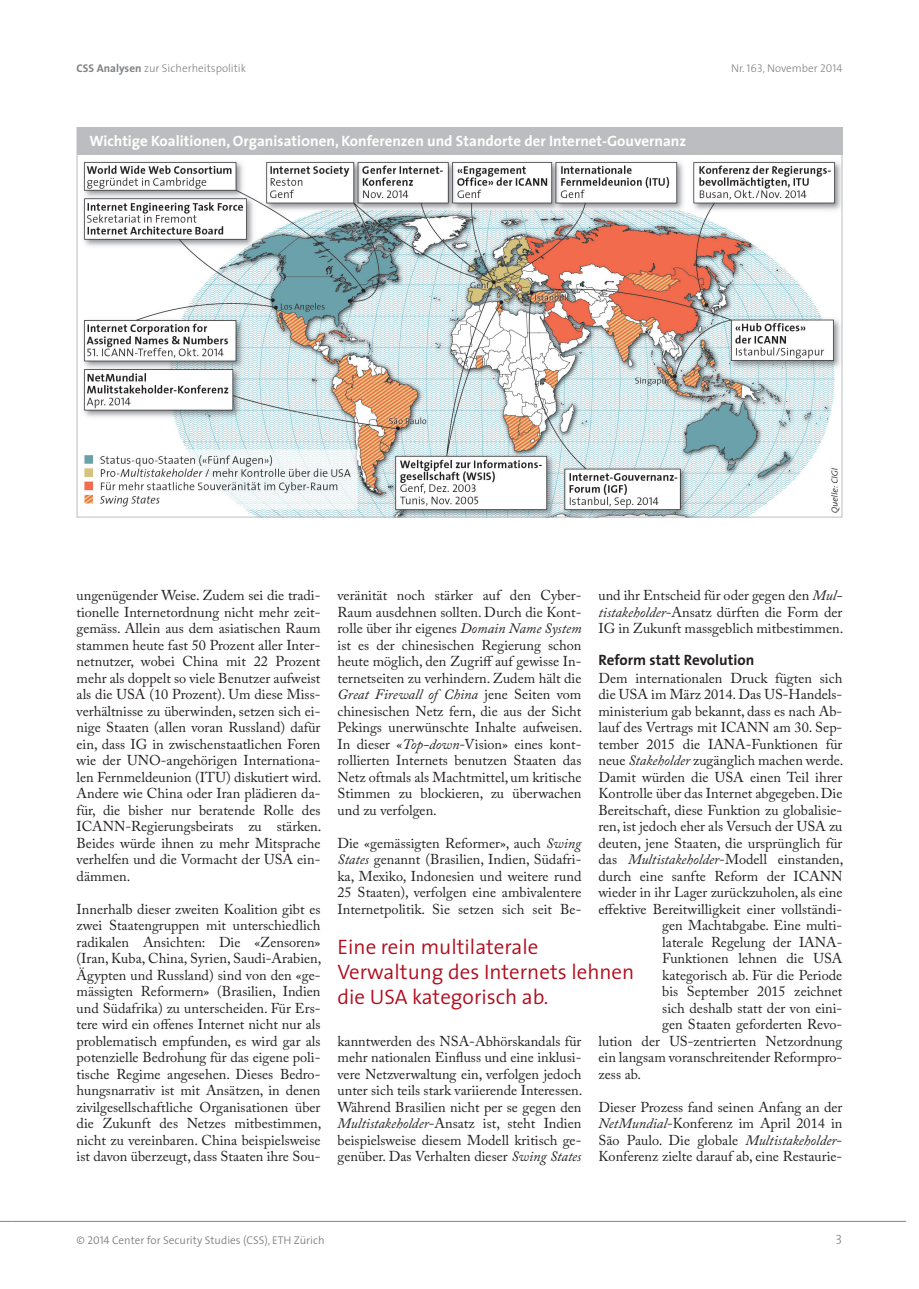
<style>
.page{position:relative;width:919px;height:1289px;background:#fff}
.page>*{position:absolute;margin:0;border:0;box-sizing:border-box;transform-origin:0 0}
.Quote_de{font:300 21px/24.8px "The Sans";color:#b00d1d}
.Boxtitel_de{font:700 15px "The Sans";color:#fff}
.Lauftext_Titel_de{font:700 15px "The Sans";color:#231f20}
.Text_de{font:14.25px/16.5px "Adobe Caslon Pro";color:#231f20;text-align:justify}
.t1{font:13.5px "The Sans Light Caps";color:#808285}
.t2{font:300 11.25px "The Sans";color:#808285}
.t3{font:300 11.25px "The Sans";color:#808285}
.s1{font-weight:700}
.s2{font-family:"The Sans Light Caps";font-weight:400}
.s3{font-style:italic}
.s4{font-family:"The Sans Semi Light Caps";font-weight:400}
</style>
<div class="page">
<hr style="left:13px;top:1220px;width:893px;height:1px;background:#808285">
<svg style="left:0;top:1220px;width:13px;height:1px"></svg>
<img style="left:83px;top:161px;width:757px;height:354px">
<div style="left:77px;top:127px;width:765px;height:28px;background:#bcbdc0"></div>
<p class="t2" style="left:77px;top:59px;width:171px"><span class="s1">CSS Analysen</span> zur Sicherheitspolitik</p>
<p class="t2" style="left:731px;top:59px;width:113px">Nr. <span class="s2">163</span>, November <span class="s2">2014</span></p>
<p class="Boxtitel_de" style="left:89px;top:129px;width:598px">Wichtige Koalitionen, Organisati0nen, Konferenzen und Standorte der Internet-Gouvernanz</p>
<p class="Text_de" style="left:77px;top:587px;width:246px">ungenügender Weise. Zudem sei die tradi&shy;tionelle Internetordnung nicht mehr zeit&shy;gemäss. Allein aus dem asiatischen Raum stammen heute fast 50 Prozent aller Inter&shy;netnutzer, wobei China mit 22 Prozent mehr als doppelt so viele Benutzer aufweist als die USA (10 Prozent). Um diese Miss&shy;verhältnisse zu überwinden, setzen sich ei&shy;nige Staaten (allen voran Russland) dafür ein, dass IG in zwischenstaatlichen Foren wie der UNO-angehörigen Internationa&shy;len Fernmeldeunion (ITU) diskutiert wird.<br>Andere wie China oder Iran plädieren da&shy;für, die bisher nur beratende Rolle des ICANN-Regierungsbeirats zu stärken.<br>Beides würde ihnen zu mehr Mitsprache verhelfen und die Vormacht der USA ein&shy;dämmen.</p>
<p class="Text_de" style="left:77px;top:900px;width:246px">Innerhalb dieser zweiten Koalition gibt es zwei Staatengruppen mit unterschiedlich radikalen Ansichten: Die «Zensoren» (Iran, Kuba, China, Syrien, Saudi-Arabien, Ägypten und Russland) sind von den «ge&shy;mässigten Reformern» (Brasilien, Indien und Südafrika) zu unterscheiden. Für Ers&shy;tere wird ein offenes Internet nicht nur als problematisch empfunden, es wird gar als potenzielle Bedrohung für das eigene poli&shy;tische Regime angesehen. Dieses Bedro&shy;hungsnarrativ ist mit Ansätzen, in denen zivilgesellschaftliche Organisationen über die Zukunft des Netzes mitbestimmen, nicht zu vereinbaren. China beispielsweise ist davon überzeugt, dass Staaten ihre Sou-</p>
<p class="Text_de" style="left:337px;top:587px;width:246px">veränität noch stärker auf den Cyber-Raum ausdehnen sollten. Durch die Kont&shy;rolle über ihr eigenes <span class="s3">Domain Name System </span>ist es der chinesischen Regierung schon heute möglich, den Zugriff auf gewisse In&shy;ternetseiten zu verhindern. Zudem hält die <span class="s3">Great Firewall of China</span> jene Seiten vom chinesischen Netz fern, die aus der Sicht Pekings unerwünschte Inhalte aufweisen.<br>In dieser «<span class="s3">Top-down</span>-Vision» eines kont&shy;rollierten Internets benutzen Staaten das Netz oftmals als Machtmittel, um kritische Stimmen zu blockieren, zu überwachen und zu verfolgen.</p>
<p class="Text_de" style="left:337px;top:834px;width:245px">Die «gemässigten Reformer», auch <span class="s3">Swing States</span> genannt (Brasilien, Indien, Südafri&shy;ka, Mexiko, Indonesien und weitere rund 25 Staaten), verfolgen eine ambivalentere Internetpolitik. Sie setzen sich seit Be-</p>
<p class="Text_de" style="left:598px;top:587px;width:246px">und ihr Entscheid für oder gegen den <span class="s3">Mul&shy;tistakeholder</span>-Ansatz dürften die Form der IG in Zukunft massgeblich mitbestimmen.</p>
<p class="Lauftext_Titel_de" style="left:598px;top:647px;width:157px">Reform statt Revolution</p>
<p class="Text_de" style="left:598px;top:669px;width:245px">Dem internationalen Druck fügten sich</p>
<p class="Text_de" style="left:598px;top:686px;width:245px">die USA im März 2014. Das US-Handels-</p>
<p class="Text_de" style="left:598px;top:702px;width:245px">ministerium gab bekannt, dass es nach Ab-</p>
<p class="Text_de" style="left:598px;top:719px;width:245px">lauf des Vertrags mit ICANN am 30. Sep-</p>
<p class="Text_de" style="left:598px;top:735px;width:245px">tember 2015 die IANA-Funktionen für</p>
<p class="Text_de" style="left:598px;top:752px;width:246px">neue <span class="s3">Stakeholder</span> zugänglich machen werde.</p>
<p class="Text_de" style="left:598px;top:768px;width:245px">Damit würden die USA einen Teil ihrer</p>
<p class="Text_de" style="left:598px;top:785px;width:245px">Kontrolle über das Internet abgegeben. Die</p>
<p class="Text_de" style="left:598px;top:801px;width:245px">Bereitschaft, diese Funktion zu globalisie-</p>
<p class="Text_de" style="left:598px;top:818px;width:245px">ren, ist jedoch eher als Versuch der USA zu</p>
<p class="Text_de" style="left:598px;top:834px;width:245px">deuten, jene Staaten, die ursprünglich für</p>
<p class="Text_de" style="left:598px;top:851px;width:246px">das <span class="s3">Multistakeholder</span>-Modell einstanden,</p>
<p class="Text_de" style="left:598px;top:867px;width:245px">durch eine sanfte Reform der ICANN</p>
<p class="Text_de" style="left:598px;top:884px;width:245px">wieder in ihr Lager zurückzuholen, als eine</p>
<p class="Text_de" style="left:598px;top:900px;width:245px">effektive Bereitwilligkeit einer vollständi-</p>
<p class="Text_de" style="left:662px;top:917px;width:182px">gen Machtabgabe. Eine multi-</p>
<p class="Text_de" style="left:662px;top:933px;width:182px">laterale Regelung der IANA-</p>
<p class="Text_de" style="left:662px;top:950px;width:182px">Funktionen lehnen die USA</p>
<p class="Text_de" style="left:662px;top:966px;width:181px">kategorisch ab. Für die Periode</p>
<p class="Text_de" style="left:662px;top:983px;width:182px">bis September 2015 zeichnet</p>
<p class="Text_de" style="left:662px;top:999px;width:182px">sich deshalb statt der von eini-</p>
<p class="Text_de" style="left:662px;top:1016px;width:182px">gen Staaten geforderten Revo-</p>
<p class="Text_de" style="left:598px;top:1032px;width:245px">lution der US-zentrierten Netzordnung</p>
<p class="Text_de" style="left:598px;top:1049px;width:245px">ein langsam voranschreitender Reformpro-</p>
<p class="Text_de" style="left:598px;top:1065px;width:44px">zess ab.</p>
<p class="Text_de" style="left:598px;top:1098px;width:245px">Dieser Prozess fand seinen Anfang an der <span class="s3">NetMundial</span>-Konferenz im April 2014 in São Paulo. Die globale <span class="s3">Multistakeholder</span>-Konferenz zielte darauf ab, eine Restaurie-</p>
<p class="Quote_de" style="left:337px;top:934px;width:298px">Eine rein multilaterale<br>Verwaltung des Internets lehnen die USA kategorisch ab.</p>
<p class="Text_de" style="left:337px;top:1032px;width:246px">kanntwerden des NSA-Abhörskandals für mehr nationalen Einfluss und eine inklusi&shy;vere Netzverwaltung ein, verfolgen jedoch unter sich teils stark variierende Interessen.<br>Während Brasilien nicht per se gegen den <span class="s3">Multistakeholder</span>-Ansatz ist, steht Indien beispielsweise diesem Modell kritisch ge&shy;genüber. Das Verhalten dieser <span class="s3">Swing States</span></p>
<p class="t3" style="left:77px;top:1230px;width:249px">© <span class="s4">2014</span> Center for Security Studies (CSS), ETH Zürich</p>
<p class="t1" style="left:835px;top:1228px;width:8px">3</p>
</div>
